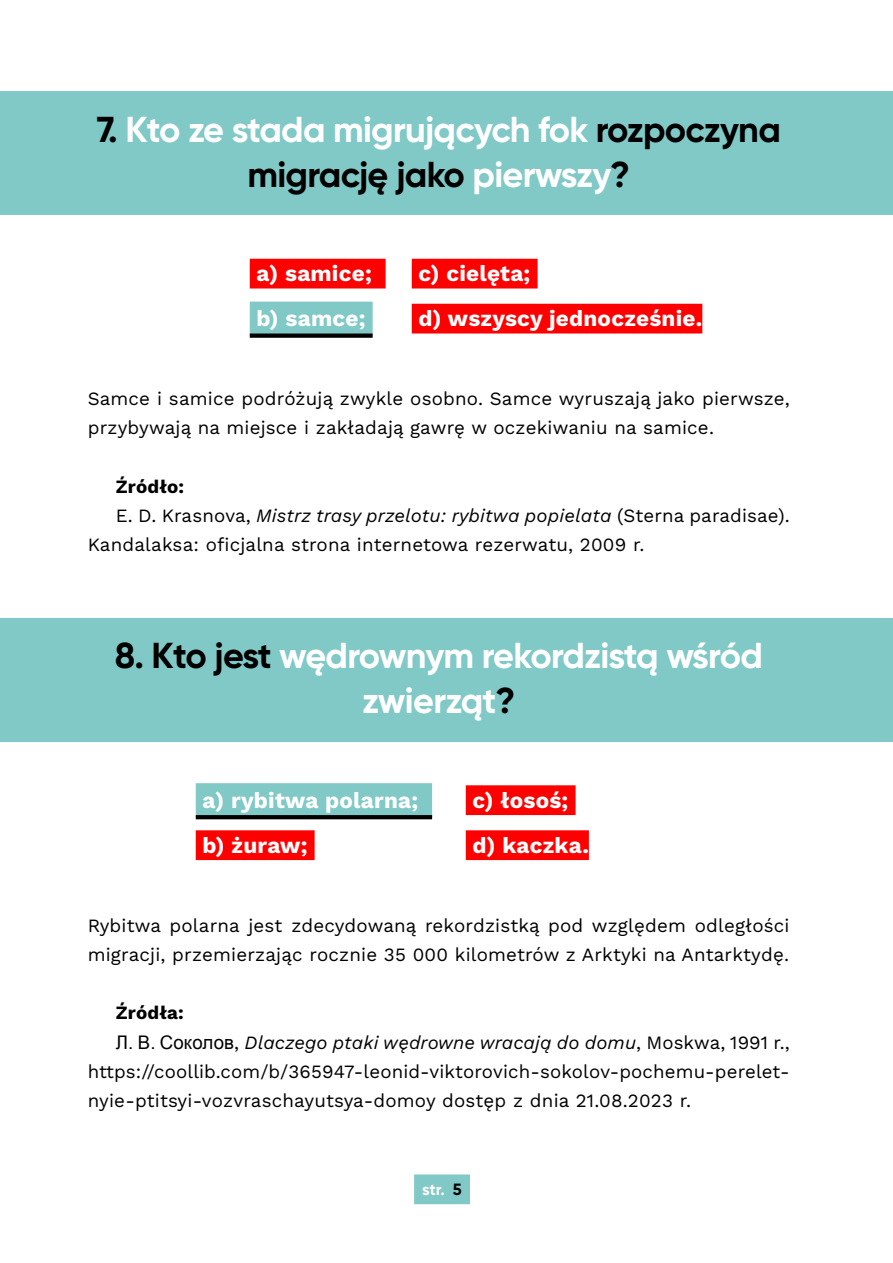
<style>
.page{position:relative;width:893px;height:1263px;background:#fff}
.page>*{position:absolute;margin:0;border:0;box-sizing:border-box;transform-origin:0 0}
.t1{font:700 36px/45px "Gilroy";letter-spacing:-.02em;color:#fff;text-align:center}
.t2{font:700 22.5px "Work Sans";letter-spacing:.01em;color:#fff}
.t3{font:18.75px/29.2px "Work Sans";letter-spacing:.01em;color:#000}
.t4{font:italic 18.75px "Work Sans";letter-spacing:.005em;color:#000}
.t5{font:700 18.75px "Work Sans";letter-spacing:.01em;color:#000}
.t6{font:700 16.35px "Gilroy";color:#fff}
.s1{color:#000}
.s2{font-style:normal}
.s3{font-family:"Arial";font-style:normal}
</style>
<div class="page">
<div style="left:414px;top:1174px;width:56px;height:30px;background:#80c9c7"></div>
<div style="left:0;top:92px;width:893px;height:123px;background:#80c9c7"></div>
<div style="left:250px;top:259px;width:136px;height:29px;background:#f00"></div>
<div style="left:412px;top:259px;width:126px;height:29px;background:#f00"></div>
<div style="left:250px;top:302px;width:123px;height:34px;background:#80c9c7"></div>
<div style="left:412px;top:304px;width:290px;height:29px;background:#f00"></div>
<div style="left:0;top:618px;width:893px;height:124px;background:#80c9c7"></div>
<div style="left:196px;top:783px;width:236px;height:34px;background:#80c9c7"></div>
<div style="left:466px;top:785px;width:110px;height:30px;background:#f00"></div>
<div style="left:196px;top:830px;width:119px;height:30px;background:#f00"></div>
<div style="left:466px;top:830px;width:123px;height:30px;background:#f00"></div>
<div style="left:250px;top:333px;width:123px;height:5px;background:#000"></div>
<svg style="left:196px;top:815px;width:236px;height:4px"></svg>
<h1 class="t1" style="left:97px;top:106px;width:686px"><span class="s1">7.</span> Kto ze stada migrujących fok <span class="s1">rozpoczyna migrację jako</span> pierwszy<span class="s1">?</span></h1>
<p class="t2" style="left:256px;top:257px;width:117px">a) samice;</p>
<p class="t2" style="left:418px;top:257px;width:113px">c) cielęta;</p>
<p class="t2" style="left:256px;top:302px;width:111px">b) samce;</p>
<p class="t2" style="left:418px;top:302px;width:285px">d) wszyscy jednocześnie.</p>
<p class="t3" style="left:88px;top:383px;width:703px">Samce i samice podróżują zwykle osobno. Samce wyruszają jako pierwsze, przybywają na miejsce i zakładają gawrę w oczekiwaniu na samice.</p>
<p class="t5" style="left:116px;top:472px;width:70px">Źródło:</p>
<p class="t4" style="left:116px;top:501px;width:675px"><span class="s2">E. D. Krasnova,</span> Mistrz trasy przelotu: rybitwa popielata <span class="s2">(Sterna paradisae).</span></p>
<p class="t3" style="left:88px;top:529px;width:558px">Kandalaksa: oficjalna strona internetowa rezerwatu, 2009 r.</p>
<h1 class="t1" style="left:115px;top:633px;width:650px"><span class="s1">8. Kto jest</span> wędrownym rekordzistą wśród zwierząt<span class="s1">?</span></h1>
<p class="t2" style="left:202px;top:783px;width:217px">a) rybitwa polarna;</p>
<p class="t2" style="left:472px;top:783px;width:97px">c) łosoś;</p>
<p class="t2" style="left:202px;top:828px;width:107px">b) żuraw;</p>
<p class="t2" style="left:472px;top:828px;width:118px">d) kaczka.</p>
<p class="t3" style="left:88px;top:910px;width:703px">Rybitwa polarna jest zdecydowaną rekordzistką pod względem odległości migracji, przemierzając rocznie 35 000 kilometrów z Arktyki na Antarktydę.</p>
<p class="t5" style="left:116px;top:999px;width:70px">Źródła:</p>
<p class="t4" style="left:116px;top:1028px;width:675px"><span class="s3">Л. В. Соколов</span><span class="s2">,</span> Dlaczego ptaki wędrowne wracają do domu<span class="s2">, Moskwa, 1991 r.,</span></p>
<p class="t3" style="left:88px;top:1056px;width:703px">https://coollib.com/b/365947-leonid-viktorovich-sokolov-pochemu-perelet-</p>
<p class="t3" style="left:88px;top:1085px;width:605px">nyie-ptitsyi-vozvraschayutsya-domoy dostęp z dnia 21.08.2023 r.</p>
<p class="t6" style="left:422px;top:1179px;width:41px">str. <span class="s1">5</span></p>
</div>
